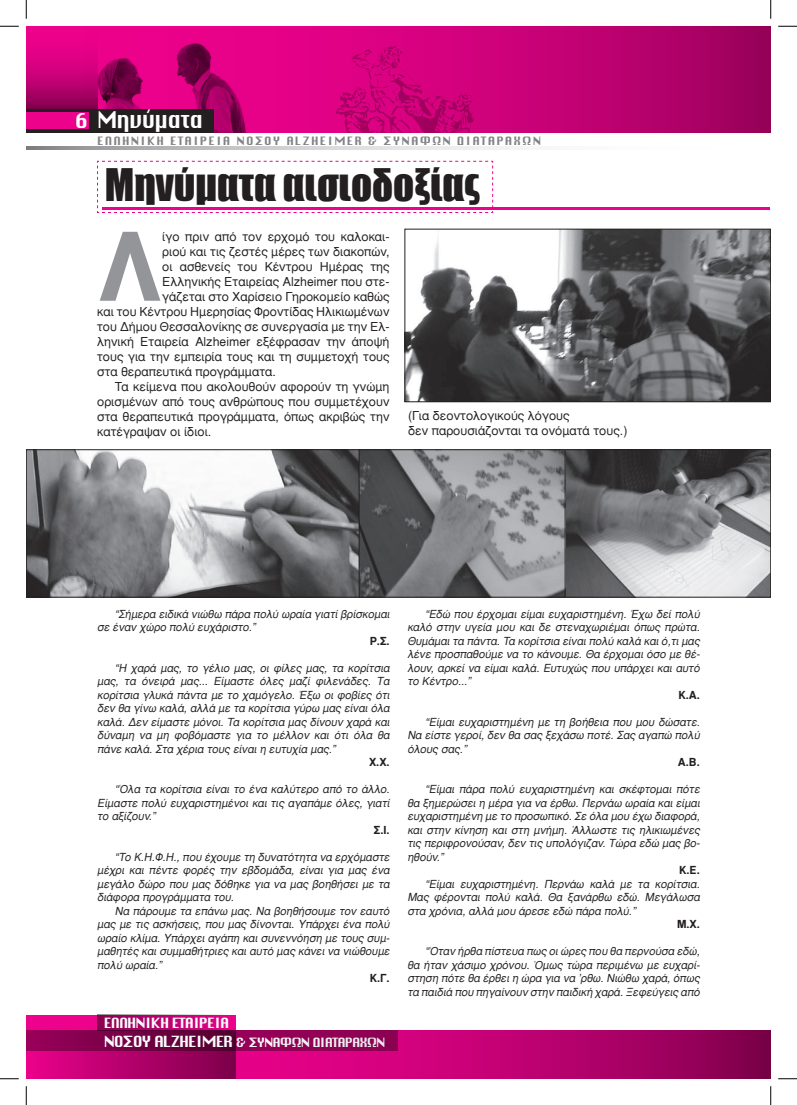
<style>
.page{position:relative;width:797px;height:1105px;background:#fff}
.page>*{position:absolute;margin:0;border:0;box-sizing:border-box;transform-origin:0 0}
.t1{font:700 96.38px "Gr Helvetica";color:#939598}
.t2{font:41.25px "Impact";color:#231f20}
.t3{font:22.5px "Delphi";letter-spacing:-.04em;color:#fff;scale:.9 1}
.t4{font:20px "Delphi";color:#fff}
.t5{font:13.75px "Delphi";letter-spacing:-.07em;color:#fff}
.t6{font:12.5px/15px "Gr Helvetica";color:#231f20}
.t7{font:12.5px "Delphi";letter-spacing:-.08em;color:#fff}
.t8{font:italic 11.25px/13.5px "Gr Helvetica";color:#231f20;text-align:justify}
.t9{font:11.25px "Delphi";letter-spacing:.1em;color:#808285}
.t10{font:700 11.25px "Gr Helvetica";color:#231f20}
.s1{font-size:15px}
</style>
<div class="page">
<div style="left:26px;top:1015px;width:209px;height:15px;background:#ed028c"></div>
<svg style="left:97px;top:1015px;width:124px;height:15px;background:#b6016c"></svg>
<svg style="left:26px;top:1030px;width:744px;height:49px;background:#ab0065"></svg>
<svg style="left:97px;top:26px;width:673px;height:107px;background:#c50074"></svg>
<svg style="left:26px;top:26px;width:71px;height:83px;background:#ca0078"></svg>
<svg style="left:336px;top:46px;width:138px;height:87px;background:#cd0079"></svg>
<svg style="left:26px;top:146px;width:497px;height:4px;background:#c7c8c9"></svg>
<hr style="left:770px;top:1030px;width:1px;height:49px;background:#ed028c">
<hr style="left:770px;top:26px;width:1px;height:107px;background:#930156">
<img style="left:97px;top:44px;width:150px;height:89px">
<div style="left:26px;top:109px;width:188px;height:24px;background:#231f20"></div>
<div style="left:26px;top:113px;width:62px;height:16px;background:#ed028c"></div>
<hr style="left:103px;top:207px;width:667px;height:3px;background:#ed028c">
<svg style="left:97px;top:161px;width:396px;height:52px"></svg>
<img style="left:565px;top:451px;width:203px;height:144px">
<div style="left:560px;top:449px;width:210px;height:148px;border:1px solid #231f20"></div>
<img style="left:28px;top:451px;width:331px;height:144px">
<div style="left:26px;top:449px;width:336px;height:148px;border:1px solid #231f20"></div>
<img style="left:406px;top:231px;width:362px;height:169px">
<div style="left:404px;top:229px;width:366px;height:173px;border:1px solid #231f20"></div>
<img style="left:361px;top:451px;width:202px;height:144px">
<div style="left:359px;top:449px;width:206px;height:148px;border:1px solid #231f20"></div>
<svg style="left:0;top:25px;width:19px;height:2px"></svg>
<svg style="left:778px;top:25px;width:19px;height:2px"></svg>
<svg style="left:0;top:1078px;width:19px;height:1px"></svg>
<svg style="left:778px;top:1078px;width:19px;height:1px"></svg>
<svg style="left:25px;top:0;width:2px;height:19px"></svg>
<svg style="left:25px;top:1086px;width:2px;height:19px"></svg>
<svg style="left:770px;top:0;width:1px;height:19px"></svg>
<svg style="left:770px;top:1086px;width:1px;height:19px"></svg>
<h3 class="t4" style="left:75px;top:108px;width:15px">6</h3>
<h3 class="t3" style="left:97px;top:106px;width:119px">Μηνύµατα</h3>
<p class="t9" style="left:97px;top:134px;width:445px">ΕΛΛΗΝΙΚΗ ΕΤΑΙΡΕΙΑ ΝΟΣΟΥ ALZHEIMER &amp; ΣΥΝΑΦΩΝ ∆ΙΑΤΑΡΑΧΩΝ</p>
<h2 class="t2" style="left:105px;top:158px;width:377px">Μηνύµατα αισιοδοξίας</h2>
<h1 class="t1" style="left:97px;top:216px;width:67px">Λ</h1>
<p class="t6" style="left:162px;top:229px;width:229px">ίγο πριν από τον ερχομό του καλοκαι-</p>
<p class="t6" style="left:162px;top:244px;width:229px">ριού και τις ζεστές μέρες των διακοπών,</p>
<p class="t6" style="left:162px;top:259px;width:229px">οι ασθενείς του Κέντρου Ημέρας της</p>
<p class="t6" style="left:162px;top:274px;width:229px">Ελληνικής Εταιρείας Alzheimer που στε-</p>
<p class="t6" style="left:162px;top:289px;width:229px">γάζεται στο Χαρίσειο Γηροκομείο καθώς</p>
<p class="t6" style="left:97px;top:304px;width:294px">και του Κέντρου Ημερησίας Φροντίδας Ηλικιωμένων</p>
<p class="t6" style="left:97px;top:319px;width:294px">του Δήμου Θεσσαλονίκης σε συνεργασία με την Ελ-</p>
<p class="t6" style="left:97px;top:334px;width:294px">ληνική Εταιρεία Alzheimer εξέφρασαν την άποψή</p>
<p class="t6" style="left:97px;top:349px;width:294px">τους για την εμπειρία τους και τη συμμετοχή τους</p>
<p class="t6" style="left:97px;top:364px;width:180px">στα θεραπευτικά προγράμματα.</p>
<p class="t6" style="left:115px;top:379px;width:276px">Τα κείμενα που ακολουθούν αφορούν τη γνώμη</p>
<p class="t6" style="left:97px;top:394px;width:294px">ορισμένων από τους ανθρώπους που συμμετέχουν</p>
<p class="t6" style="left:97px;top:409px;width:294px">στα θεραπευτικά προγράμματα, όπως ακριβώς την</p>
<p class="t6" style="left:97px;top:424px;width:116px">κατέγραψαν οι ίδιοι.</p>
<p class="t6" style="left:408px;top:408px;width:221px">(Για δεοντολογικούς λόγους<br>δεν παρουσιάζονται τα ονόματά τους.)</p>
<p class="t8" style="left:97px;top:607px;width:296px;text-indent:18px">“Σήμερα ειδικά νιώθω πάρα πολύ ωραία γιατί βρίσκομαι σε έναν χώρο πολύ ευχάριστο.”</p>
<p class="t10" style="left:370px;top:635px;width:21px">Ρ.Σ.</p>
<p class="t8" style="left:97px;top:661px;width:296px;text-indent:18px">“Η χαρά μας, το γέλιο μας, οι φίλες μας, τα κορίτσια μας, τα όνειρά μας... Είμαστε όλες μαζί φιλενάδες. Τα κορίτσια γλυκά πάντα με το χαμόγελο. Έξω οι φοβίες ότι δεν θα γίνω καλά, αλλά με τα κορίτσια γύρω μας είναι όλα καλά. Δεν είμαστε μόνοι. Τα κορίτσια μας δίνουν χαρά και δύναμη να μη φοβόμαστε για το μέλλον και ότι όλα θα πάνε καλά. Στα χέρια τους είναι η ευτυχία μας.”</p>
<p class="t10" style="left:369px;top:756px;width:22px">Χ.Χ.</p>
<p class="t8" style="left:97px;top:783px;width:296px;text-indent:18px">“Όλα τα κορίτσια είναι το ένα καλύτερο από το άλλο.<br>Είμαστε πολύ ευχαριστημένοι και τις αγαπάμε όλες, γιατί το αξίζουν.”</p>
<p class="t10" style="left:374px;top:824px;width:17px">Σ.Ι.</p>
<p class="t8" style="left:97px;top:850px;width:296px;text-indent:18px">“Το Κ.Η.Φ.Η., που έχουμε τη δυνατότητα να ερχόμαστε μέχρι και πέντε φορές την εβδομάδα, είναι για μας ένα μεγάλο δώρο που μας δόθηκε για να μας βοηθήσει με τα διάφορα προγράμματα του.</p>
<p class="t8" style="left:97px;top:904px;width:296px;text-indent:18px">Να πάρουμε τα επάνω μας. Να βοηθήσουμε τον εαυτό μας με τις ασκήσεις, που μας δίνονται. Υπάρχει ένα πολύ ωραίο κλίμα. Υπάρχει αγάπη και συνεννόηση με τους συμ&shy;μαθητές και συμμαθήτριες και αυτό μας κάνει να νιώθουμε πολύ ωραία.”</p>
<p class="t10" style="left:370px;top:972px;width:21px">Κ.Γ.</p>
<p class="t5" style="left:104px;top:1014px;width:127px">ΕΛΛΗΝΙΚΗ ΕΤΑΙΡΕΙΑ</p>
<p class="t7" style="left:104px;top:1034px;width:283px"><span class="s1">ΝΟΣΟΥ ALZHEIMER</span> &amp; ΣΥΝΑΦΩΝ ∆ΙΑΤΑΡΑΧΩΝ</p>
<p class="t8" style="left:407px;top:607px;width:296px;text-indent:18px">“Εδώ που έρχομαι είμαι ευχαριστημένη. Έχω δεί πολύ καλό στην υγεία μου και δε στεναχωριέμαι όπως πρώτα.<br>Θυμάμαιτα πάντα.Τα κορίτσια είναιπολύ καλά καιό,τιμας λένε προσπαθούμε να το κάνουμε. Θα έρχομαι όσο με θέ&shy;λουν, αρκεί να είμαι καλά. Ευτυχώς που υπάρχει και αυτό το Κέντρο...”</p>
<p class="t10" style="left:678px;top:689px;width:23px">Κ.Α.</p>
<p class="t8" style="left:407px;top:715px;width:296px;text-indent:18px">“Είμαι ευχαριστημένη με τη βοήθεια που μου δώσατε.<br>Να είστε γεροί, δεν θα σας ξεχάσω ποτέ. Σας αγαπώ πολύ όλους σας.”</p>
<p class="t10" style="left:678px;top:756px;width:23px">Α.Β.</p>
<p class="t8" style="left:407px;top:783px;width:296px;text-indent:18px">“Είμαι πάρα πολύ ευχαριστημένη και σκέφτομαι πότε θα ξημερώσει η μέρα για να έρθω. Περνάω ωραία και είμαι ευχαριστημένη με το προσωπικό.Σε όλα μου έχω διαφορά, και στην κίνηση και στη μνήμη. Άλλωστε τις ηλικιωμένες τις περιφρονούσαν, δεν τις υπολόγιζαν. Τώρα εδώ μας βο&shy;ηθούν.”</p>
<p class="t10" style="left:679px;top:864px;width:22px">Κ.Ε.</p>
<p class="t8" style="left:407px;top:877px;width:296px;text-indent:18px">“Είμαι ευχαριστημένη. Περνάω καλά με τα κορίτσια.<br>Μας φέρονται πολύ καλά. Θα ξανάρθω εδώ. Μεγάλωσα στα χρόνια, αλλά μου άρεσε εδώ πάρα πολύ.”</p>
<p class="t10" style="left:677px;top:918px;width:24px">Μ.Χ.</p>
<p class="t8" style="left:407px;top:945px;width:296px;text-indent:18px">“Όταν ήρθα πίστευα πως οιώρες που θα περνούσα εδώ, θα ήταν χάσιμο χρόνου. Όμως τώρα περιμένω με ευχαρί&shy;στηση πότε θα έρθει η ώρα για να ’ρθω. Νιώθω χαρά, όπως τα παιδιά που πηγαίνουν στην παιδική χαρά.Ξεφεύγεις από</p>
</div>
